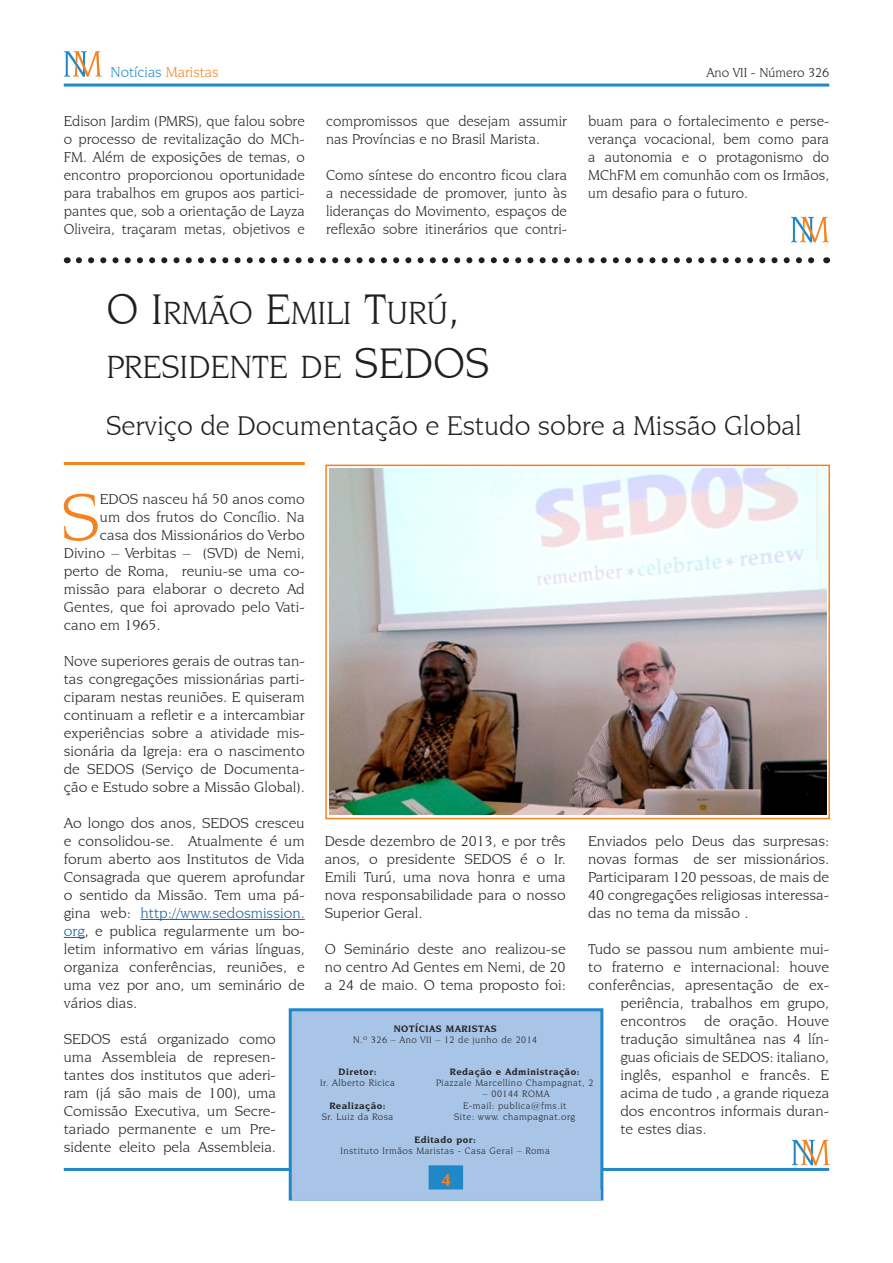
<style>
.page{position:relative;width:893px;height:1263px;background:#fff}
.page>*{position:absolute;margin:0;border:0;box-sizing:border-box;transform-origin:0 0}
.paragrafo4ComMaiuscu{font:70.2px "Novarese IT Cby BT";color:#f58220;scale:1.04 1}
.Titolo{font:33.75px "Novarese IT Cby BT";color:#231f20}
.Sottotitolo{font:28.5px "Novarese IT Cby BT";color:#231f20}
.Normale{font:700 18px "Novarese IT Cby BT";color:#f58220}
.paragrafo4{font:15px/18px "Novarese IT Cby BT";color:#231f20;text-align:justify;scale:1.04 1}
.paragrafo4ComMaiuscu-2{font:15px/18px "Novarese IT Cby BT";color:#231f20;text-align:justify}
.paragrafo4-2{font:15px/18px "Novarese IT Cby BT";color:#231f20;text-align:justify}
.paragrafo4ComMaiuscu-3{font:15px "Novarese IT Cby BT";color:#231f20;scale:1.04 1}
.Normale-2{font:15px "Novarese IT Cby BT";color:#2088c9}
.Normale-3{font:13.5px "Novarese IT Cby BT";color:#231f20}
.Normale-4{font:9.75px "Novarese IT Cby BT";letter-spacing:.05em;color:#231f20}
.Normale-5{font:700 9.75px "Novarese IT Cby BT";letter-spacing:.05em;color:#231f20}
.s1{color:#f58220}
.s2{font-size:45px}
.s3{color:#175d9e}
</style>
<div class="page">
<hr style="left:64px;top:84px;width:765px;height:3px;background:#2088c9">
<svg style="left:64px;top:51px;width:38px;height:26px"></svg>
<svg style="left:792px;top:1140px;width:38px;height:25px"></svg>
<hr style="left:141px;top:919px;width:164px;height:1px;background:#175d9e">
<svg style="left:64px;top:937px;width:21px;height:1px"></svg>
<hr style="left:64px;top:1168px;width:765px;height:3px;background:#2088c9">
<div style="left:289px;top:1008px;width:314px;height:192px;background:#a8c4e6;border:3px solid #2088c9"></div>
<div style="left:429px;top:1165px;width:34px;height:25px;background:#2088c9;border:3px solid #2088c9"></div>
<div style="left:292px;top:1190px;width:309px;height:10px;background:#a8c4e6"></div>
<hr style="left:64px;top:462px;width:241px;height:3px;background:#f58220">
<svg style="left:79px;top:257px;width:736px;height:6px"></svg>
<svg style="left:791px;top:217px;width:38px;height:25px"></svg>
<img style="left:329px;top:468px;width:497px;height:347px">
<div style="left:325px;top:465px;width:505px;height:354px;border:2px solid #f58220"></div>
<p class="Normale-2" style="left:111px;top:63px;width:110px">Notícias <span class="s1">Maristas</span></p>
<p class="Normale-3" style="left:706px;top:64px;width:124px">Ano VII - Número 326</p>
<p class="paragrafo4ComMaiuscu-2" style="left:64px;top:112px;width:242px">Edison Jardim (PMRS), que falou sobre o processo de revitalização do MCh-FM. Além de exposições de temas, o encontro proporcionou oportunidade para trabalhos em grupos aos partici&shy;pantes que, sob a orientação de Layza Oliveira, traçaram metas, objetivos e</p>
<p class="paragrafo4ComMaiuscu-2" style="left:326px;top:112px;width:242px">compromissos que desejam assumir nas Províncias e no Brasil Marista.</p>
<p class="paragrafo4-2" style="left:326px;top:166px;width:242px">Como síntese do encontro ficou clara a necessidade de promover, junto às lideranças do Movimento, espaços de reflexão sobre itinerários que contri-</p>
<p class="paragrafo4-2" style="left:588px;top:112px;width:242px">buam para o fortalecimento e perse&shy;verança vocacional, bem como para a autonomia e o protagonismo do MChFM em comunhão com os Irmãos, um desafio para o futuro.</p>
<p class="Titolo" style="left:106px;top:293px;width:355px"><span class="s2">O I</span>RMÃO <span class="s2">E</span>MILI <span class="s2">T</span>URÚ<span class="s2">,</span></p>
<p class="Titolo" style="left:106px;top:347px;width:276px">PRESIDENTE DE <span class="s2">SEDOS</span></p>
<p class="Sottotitolo" style="left:106px;top:409px;width:697px">Serviço de Documentação e Estudo sobre a Missão Global</p>
<p class="paragrafo4ComMaiuscu" style="left:61px;top:475px;width:39px">S</p>
<p class="paragrafo4ComMaiuscu-3" style="left:100px;top:490px;width:198px">EDOS nasceu há 50 anos como</p>
<p class="paragrafo4ComMaiuscu-3" style="left:100px;top:508px;width:198px">um dos frutos do Concílio. Na</p>
<p class="paragrafo4ComMaiuscu-3" style="left:100px;top:526px;width:198px">casa dos Missionários do Verbo</p>
<p class="paragrafo4ComMaiuscu-3" style="left:64px;top:544px;width:233px">Divino – Verbitas – (SVD) de Nemi,</p>
<p class="paragrafo4ComMaiuscu-3" style="left:64px;top:562px;width:233px">perto de Roma, reuniu-se uma co-</p>
<p class="paragrafo4ComMaiuscu-3" style="left:64px;top:580px;width:233px">missão para elaborar o decreto Ad</p>
<p class="paragrafo4ComMaiuscu-3" style="left:64px;top:598px;width:233px">Gentes, que foi aprovado pelo Vati-</p>
<p class="paragrafo4ComMaiuscu-3" style="left:64px;top:616px;width:95px">cano em 1965.</p>
<p class="paragrafo4" style="left:64px;top:652px;width:233px">Nove superiores gerais de outras tan&shy;tas congregações missionárias parti&shy;ciparam nestas reuniões. E quiseram continuam a refletir e a intercambiar experiências sobre a atividade mis&shy;sionária da Igreja: era o nascimento de SEDOS (Serviço de Documenta&shy;ção e Estudo sobre a Missão Global).</p>
<p class="paragrafo4" style="left:64px;top:814px;width:233px">Ao longo dos anos, SEDOS cresceu e consolidou-se. Atualmente é um forum aberto aos Institutos de Vida Consagrada que querem aprofundar o sentido da Missão. Tem uma pá&shy;gina web: <span class="s3">http://www.sedosmission. org</span>, e publica regularmente um bo&shy;letim informativo em várias línguas, organiza conferências, reuniões, e uma vez por ano, um seminário de vários dias.</p>
<p class="paragrafo4" style="left:64px;top:1030px;width:206px">SEDOS está organizado como uma Assembleia de represen&shy;tantes dos institutos que aderi&shy;ram (já são mais de 100), uma Comissão Executiva, um Secre&shy;tariado permanente e um Pre&shy;sidente eleito pela Assembleia.</p>
<p class="paragrafo4" style="left:325px;top:832px;width:233px">Desde dezembro de 2013, e por três anos, o presidente SEDOS é o Ir.<br>Emili Turú, uma nova honra e uma nova responsabilidade para o nosso Superior Geral.</p>
<p class="paragrafo4" style="left:325px;top:940px;width:233px">O Seminário deste ano realizou-se no centro Ad Gentes em Nemi, de 20 a 24 de maio. O tema proposto foi:</p>
<p class="paragrafo4" style="left:588px;top:832px;width:233px">Enviados pelo Deus das surpresas: novas formas de ser missionários.<br>Participaram 120 pessoas, de mais de 40 congregações religiosas interessa&shy;das no tema da missão .</p>
<p class="paragrafo4" style="left:588px;top:940px;width:233px">Tudo se passou num ambiente mui-</p>
<p class="paragrafo4" style="left:588px;top:958px;width:233px">to fraterno e internacional: houve</p>
<p class="paragrafo4" style="left:588px;top:976px;width:233px">conferências, apresentação de ex-</p>
<p class="paragrafo4" style="left:620px;top:994px;width:202px">periência, trabalhos em grupo,</p>
<p class="paragrafo4" style="left:620px;top:1012px;width:202px">encontros de oração. Houve</p>
<p class="paragrafo4" style="left:620px;top:1030px;width:202px">tradução simultânea nas 4 lín-</p>
<p class="paragrafo4" style="left:620px;top:1048px;width:202px">guas oficiais de SEDOS: italiano,</p>
<p class="paragrafo4" style="left:620px;top:1066px;width:202px">inglês, espanhol e francês. E</p>
<p class="paragrafo4" style="left:620px;top:1084px;width:202px">acima de tudo , a grande riqueza</p>
<p class="paragrafo4" style="left:620px;top:1102px;width:202px">dos encontros informais duran-</p>
<p class="paragrafo4" style="left:620px;top:1120px;width:84px">te estes dias.</p>
<p class="Normale-5" style="left:394px;top:1023px;width:104px">NOTÍCIAS MARISTAS</p>
<p class="Normale-4" style="left:353px;top:1034px;width:186px">N.º 326 – Ano VII – 12 de junho de 2014</p>
<p class="Normale-5" style="left:339px;top:1066px;width:39px">Diretor:</p>
<p class="Normale-4" style="left:320px;top:1077px;width:76px">Ir. Alberto Ricica</p>
<p class="Normale-5" style="left:329px;top:1099px;width:58px">Realização:</p>
<p class="Normale-4" style="left:322px;top:1111px;width:73px">Sr. Luiz da Rosa</p>
<p class="Normale-5" style="left:450px;top:1066px;width:131px">Redação e Administração:</p>
<p class="Normale-4" style="left:436px;top:1077px;width:159px">Piazzale Marcellino Champagnat, 2</p>
<p class="Normale-4" style="left:483px;top:1088px;width:68px">– 00144 ROMA</p>
<p class="Normale-4" style="left:463px;top:1100px;width:105px">E-mail: publica@fms.it</p>
<p class="Normale-4" style="left:454px;top:1111px;width:122px">Site: www. champagnat.org</p>
<p class="Normale-5" style="left:414px;top:1133px;width:63px">Editado por:</p>
<p class="Normale-4" style="left:341px;top:1145px;width:211px">Instituto Irmãos Maristas - Casa Geral – Roma</p>
<p class="Normale" style="left:441px;top:1169px;width:12px">4</p>
</div>
